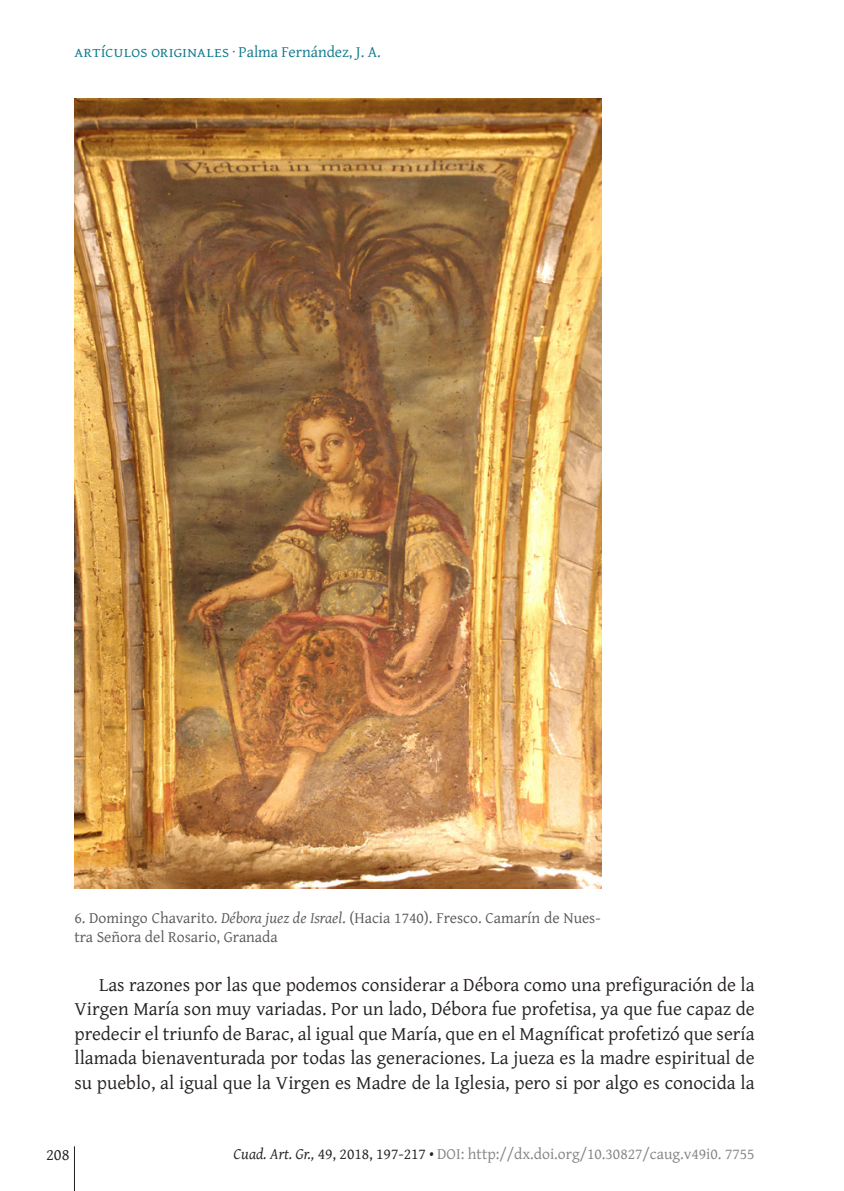
<style>
.page{position:relative;width:844px;height:1191px;background:#fff}
.page>*{position:absolute;margin:0;border:0;box-sizing:border-box;transform-origin:0 0}
.t1{font:19.25px/24.5px "Gentium Plus";color:#231f20;text-align:justify}
.t2{font:16.62px "Gentium Plus";color:#231f20}
.piedefoto{font:15.75px/18.9px "Gentium Plus";color:#57585a}
.t3{font:15.75px "Gentium Plus";color:#808285}
.t4{font:15.75px "Gentium Plus";letter-spacing:.015em;color:#0d788c}
.s1{font-style:italic}
.s2{font-style:italic;color:#231f20}
.s3{color:#231f20}
</style>
<div class="page">
<hr style="left:74px;top:1146px;width:1px;height:45px;background:#231f20">
<img style="left:74px;top:98px;width:527px;height:790px">
<p class="t4" style="left:74px;top:37px;width:308px">artículos originales · Palma Fernández, J. A.</p>
<p class="piedefoto" style="left:74px;top:906px;width:527px">6. Domingo Chavarito<span class="s1">. Débora juez de Israel</span>. (Hacia 1740). Fresco. Camarín de Nues&shy;tra Señora del Rosario, Granada</p>
<p class="t1" style="left:74px;top:970px;width:681px;text-indent:25px">Las razones por las que podemos considerar a Débora como una prefiguración de la Virgen María son muy variadas. Por un lado, Débora fue profetisa, ya que fue capaz de predecir el triunfo de Barac, al igual que María, que en el Magníficat profetizó que sería llamada bienaventurada por todas las generaciones. La jueza es la madre espiritual de su pueblo, al igual que la Virgen es Madre de la Iglesia, pero si por algo es conocida la</p>
<p class="t2" style="left:46px;top:1138px;width:25px">208</p>
<p class="t3" style="left:233px;top:1138px;width:522px"><span class="s2">Cuad. Art. Gr.,</span> <span class="s3">49, 2018, 197-217 •</span> DOI: http://dx.doi.org/10.30827/caug.v49i0. 7755</p>
</div>
